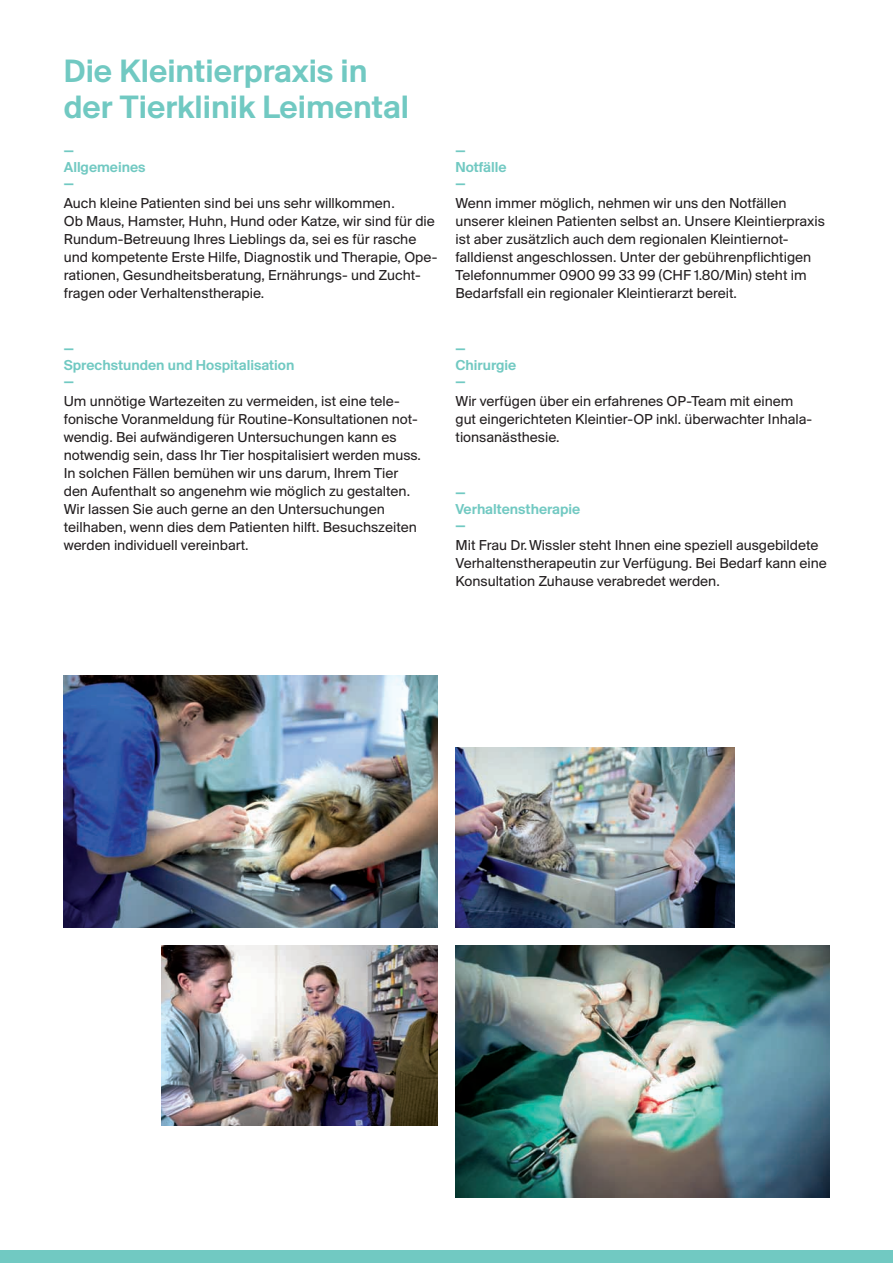
<style>
.page{position:relative;width:893px;height:1263px;background:#fff}
.page>*{position:absolute;margin:0;border:0;box-sizing:border-box;transform-origin:0 0}
.t1{font:33.75px/36px "Suisse BP Intl Antique";color:#71c9c2}
.t2{font:15px/18px "Suisse BP Intl";color:#231f20}
.t3{font:15px/16.6px "Suisse BP Intl Antique";color:#71c9c2}
</style>
<div class="page">
<img style="left:64px;top:676px;width:373px;height:252px">
<img style="left:455px;top:946px;width:374px;height:252px">
<img style="left:455px;top:748px;width:279px;height:180px">
<img style="left:161px;top:946px;width:276px;height:180px">
<div style="left:0;top:1250px;width:893px;height:13px;background:#71c9c2"></div>
<h1 class="t1" style="left:64px;top:52px;width:347px">Die Kleintierpraxis in der Tierklinik Leimental</h1>
<p class="t3" style="left:64px;top:141px;width:83px">—<br>Allgemeines —</p>
<p class="t2" style="left:64px;top:194px;width:375px">Auch kleine Patienten sind bei uns sehr willkommen .<br>Ob Maus, Hamster, Huhn, Hund oder Katze, wir sind für die Rundum-Betreuung Ihres Lieblings da, sei es für rasche und kompetente Erste Hilfe, Diagnostik und Therapie, Ope&shy;rationen, Gesundheitsberatung, Ernährungs- und Zucht&shy;fragen oder Verhaltenstherapie.</p>
<p class="t3" style="left:455px;top:141px;width:53px">—<br>Notfälle —</p>
<p class="t2" style="left:455px;top:194px;width:371px">Wenn immer möglich, nehmen wir uns den Notfällen unserer kleinen Patienten selbst an. Unsere Kleintierpraxis ist aber zusätzlich auch dem regionalen Kleintiernot&shy;falldienst angeschlossen. Unter der gebührenpflichtigen Telefonnummer 0900 99 33 99 (CHF 1.80/Min) steht im Bedarfsfall ein regionaler Kleintierarzt bereit.</p>
<p class="t3" style="left:64px;top:339px;width:232px">—<br>Sprechstunden und Hospitalisation —</p>
<p class="t2" style="left:64px;top:392px;width:359px">Um unnötige Wartezeiten zu vermeiden, ist eine tele&shy;fonische Voranmeldung für Routine-Konsultationen not&shy;wendig. Bei aufwändigeren Untersuchungen kann es notwendig sein, dass Ihr Tier hospitalisiert werden muss.<br>In solchen Fällen bemühen wir uns darum, Ihrem Tier den Aufenthalt so angenehm wie möglich zu gestalten.<br>Wir lassen Sie auch gerne an den Untersuchungen teilhaben, wenn dies dem Patienten hilft. Besuchszeiten werden individuell vereinbart.</p>
<p class="t3" style="left:455px;top:339px;width:62px">—<br>Chirurgie —</p>
<p class="t2" style="left:455px;top:392px;width:358px">Wir verfügen über ein erfahrenes OP-Team mit einem gut eingerichteten Kleintier-OP inkl. überwachter Inhala&shy;tionsanästhesie.</p>
<p class="t3" style="left:455px;top:483px;width:126px">—<br>Verhaltenstherapie —</p>
<p class="t2" style="left:455px;top:536px;width:373px">Mit Frau Dr. Wissler steht Ihnen eine speziell ausgebildete<br>Verhaltenstherapeutin zur Verfügung. Bei Bedarf kann eine<br>Konsultation Zuhause verabredet werden.</p>
</div>
